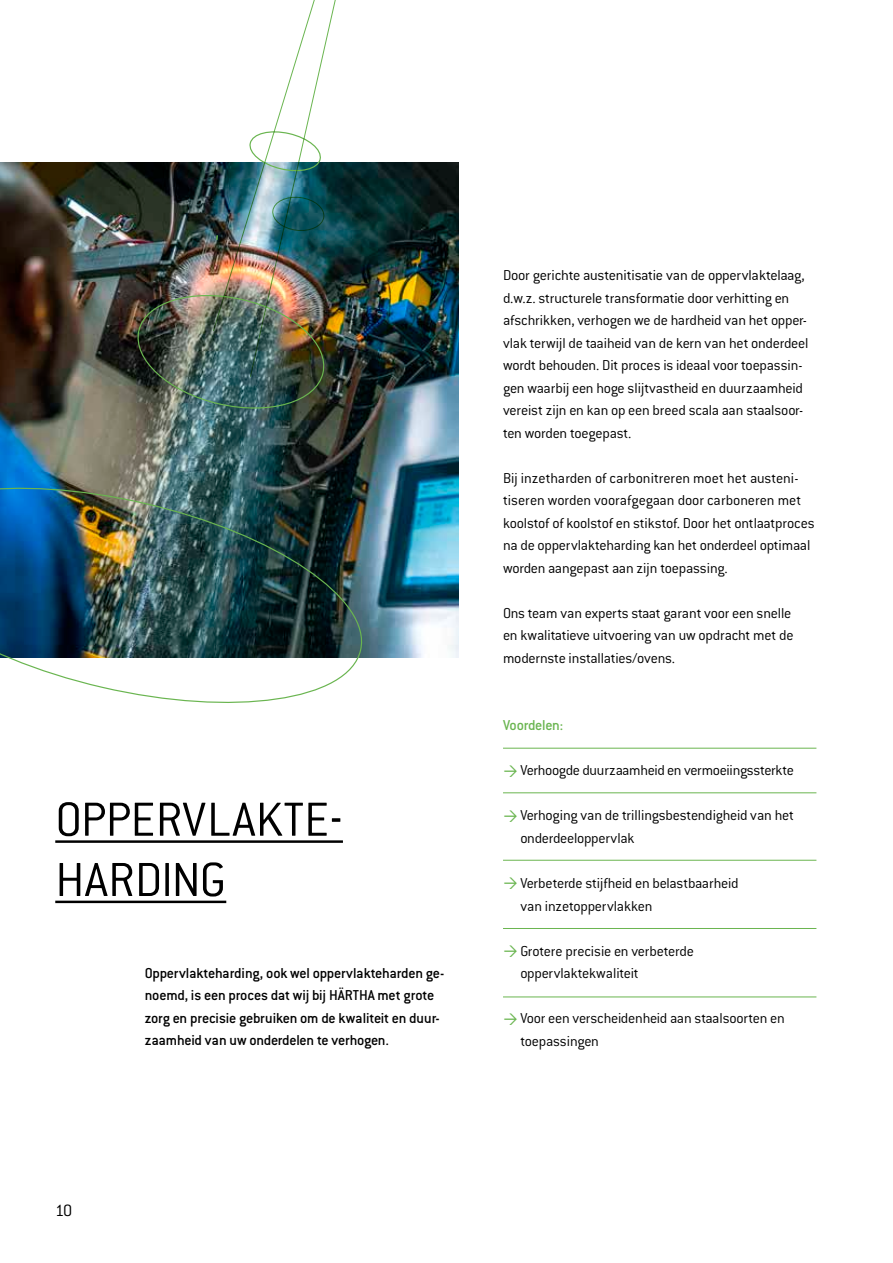
<style>
.page{position:relative;width:893px;height:1263px;background:#fff}
.page>*{position:absolute;margin:0;border:0;box-sizing:border-box;transform-origin:0 0}
.t1{font:300 52.5px/60.3px "Conduit ITC Pro";color:#000}
.t2{font:300 18px "Conduit ITC Pro";color:#000}
.t3{font:300 15.75px/22.5px "Conduit ITC Pro";letter-spacing:-.015em;color:#000}
.t4{font:500 15.75px/22.5px "Conduit ITC Pro";letter-spacing:-.015em;color:#000}
.t5{font:500 15.75px "Conduit ITC Pro";letter-spacing:-.02em;color:#6ab550}
</style>
<div class="page">
<img style="left:0;top:163px;width:458px;height:495px">
<img style="left:0;top:472px;width:374px;height:231px">
<img style="left:131px;top:0;width:207px;height:416px">
<hr style="left:55px;top:840px;width:288px;height:3px;background:#000">
<hr style="left:55px;top:901px;width:171px;height:2px;background:#000">
<hr style="left:503px;top:748px;width:313px;height:1px;background:#6ab550">
<hr style="left:503px;top:792px;width:313px;height:1px;background:#6ab550">
<hr style="left:503px;top:860px;width:313px;height:1px;background:#6ab550">
<hr style="left:503px;top:928px;width:313px;height:1px;background:#6ab550">
<hr style="left:503px;top:996px;width:313px;height:1px;background:#6ab550">
<h1 class="t1" style="left:55px;top:790px;width:289px">OPPERVLAKTE-<br>HARDING</h1>
<p class="t4" style="left:145px;top:962px;width:301px">Oppervlakteharding, ook wel oppervlakteharden ge&shy;noemd, is een proces dat wij bij HÄRTHA met grote zorg en precisie gebruiken om de kwaliteit en duur&shy;zaamheid van uw onderdelen te verhogen.</p>
<p class="t3" style="left:503px;top:264px;width:307px">Door gerichte austenitisatie van de oppervlaktelaag, d.w.z. structurele transformatie door verhitting en afschrikken, verhogen we de hardheid van het opper&shy;vlak terwijl de taaiheid van de kern van het onderdeel wordt behouden. Dit proces is ideaal voor toepassin&shy;gen waarbij een hoge slijtvastheid en duurzaamheid vereist zijn en kan op een breed scala aan staalsoor&shy;ten worden toegepast.</p>
<p class="t3" style="left:503px;top:467px;width:313px">Bij inzetharden of carbonitreren moet het austeni&shy;tiseren worden voorafgegaan door carboneren met koolstof of koolstof en stikstof. Door het ontlaatproces na de oppervlakteharding kan het onderdeel optimaal worden aangepast aan zijn toepassing.</p>
<p class="t3" style="left:503px;top:602px;width:292px">Ons team van experts staat garant voor een snelle en kwalitatieve uitvoering van uw opdracht met de modernste installaties/ovens.</p>
<p class="t5" style="left:503px;top:717px;width:62px">Voordelen:</p>
<p class="t3" style="left:520px;top:759px;width:275px">Verhoogde duurzaamheid en vermoeiingssterkte</p>
<p class="t3" style="left:520px;top:804px;width:275px">Verhoging van de trillingsbestendigheid van het onderdeeloppervlak</p>
<p class="t3" style="left:520px;top:872px;width:220px">Verbeterde stijfheid en belastbaarheid van inzetoppervlakken</p>
<p class="t3" style="left:520px;top:939px;width:175px">Grotere precisie en verbeterde oppervlaktekwaliteit</p>
<p class="t3" style="left:520px;top:1007px;width:266px">Voor een verscheidenheid aan staalsoorten en toepassingen</p>
<p class="t2" style="left:55px;top:1200px;width:19px">10</p>
</div>
